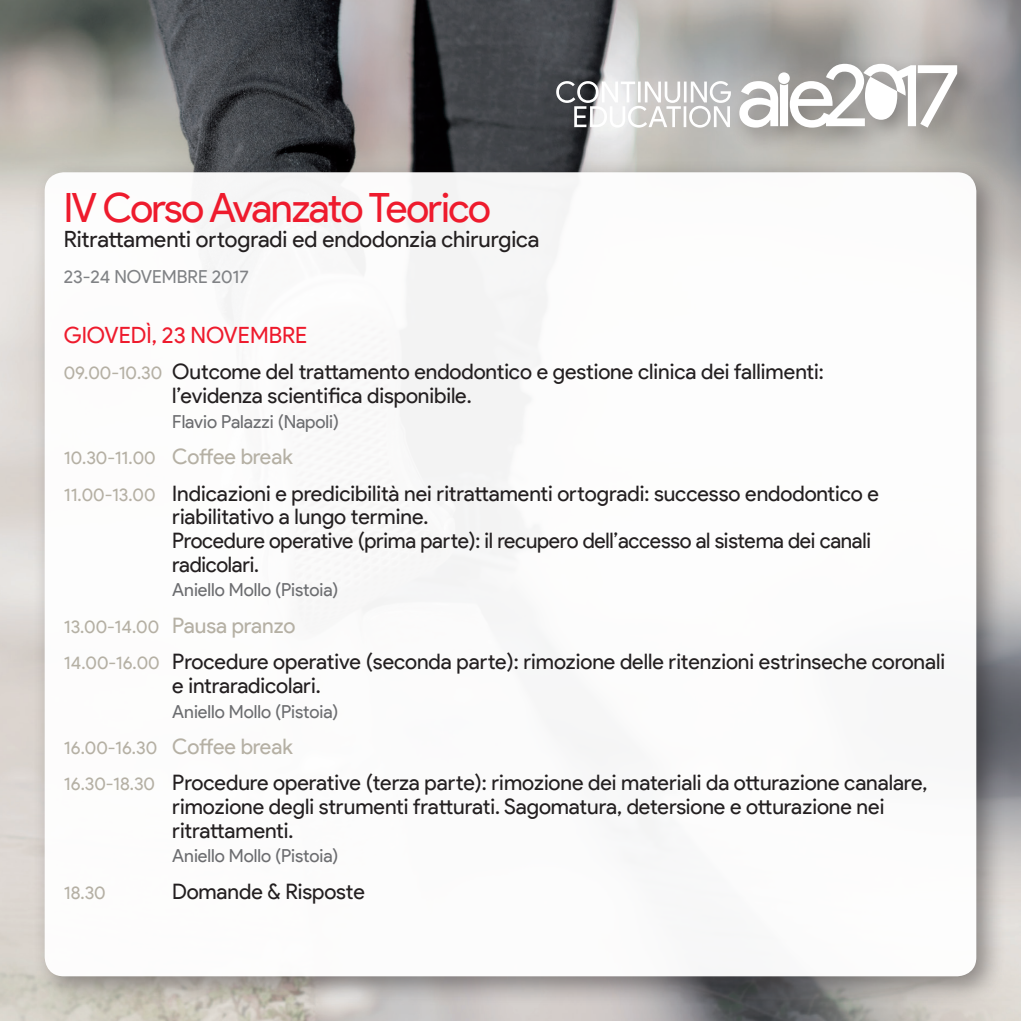
<style>
.page{position:relative;width:1021px;height:1021px;background:#fff}
.page>*{position:absolute;margin:0;border:0;box-sizing:border-box;transform-origin:0 0}
.titolo_incontro{font:40.5px "Product Sans";letter-spacing:-.04em;color:#ee1b2d}
.testo{font:22.5px "Product Sans";color:#231f20}
.data_piccola{font:22.5px "Product Sans";color:#ee1b2d}
.programma{font:21.38px/23.6px "Product Sans";letter-spacing:-.005em;color:#231f20}
.nomi{font:18px "Product Sans";color:#6c6d70}
.coffee{font:18px "Product Sans";color:#b5b0a4}
.data{font:18px "Product Sans";color:#808285}
.programma-2{font:18px "Product Sans";color:#b5b0a4}
.s1{font-size:18px;color:#b5b0a4}
.s2{font-size:21.38px}
</style>
<div class="page">
<img style="left:1px;top:0;width:1019px;height:1020px">
<div style="left:730px;top:54px;width:252px;height:98px;background:#231f20;opacity:.4"></div>
<svg style="left:739px;top:64px;width:218px;height:64px"></svg>
<div style="left:32px;top:160px;width:974px;height:846px;background:#231f20;opacity:.45"></div>
<img style="left:45px;top:172px;width:931px;height:804px">
<svg style="left:556px;top:81px;width:175px;height:47px"></svg>
<p class="titolo_incontro" style="left:64px;top:185px;width:428px">IV Corso Avanzato Teorico</p>
<p class="testo" style="left:64px;top:226px;width:477px">Ritrattamenti ortogradi ed endodonzia chirurgica</p>
<p class="data" style="left:64px;top:267px;width:186px">23-24 NOVEMBRE 2017</p>
<p class="data_piccola" style="left:64px;top:322px;width:245px">GIOVEDÌ, 23 NOVEMBRE</p>
<p class="programma" style="left:172px;top:360px;width:653px;text-indent:-108px"><span class="s1">09.00-10.30</span> Outcome del trattamento endodontico e gestione clinica dei fallimenti: l’evidenza scientifica disponibile.</p>
<p class="nomi" style="left:172px;top:411px;width:168px">Flavio Palazzi (Napoli)</p>
<p class="coffee" style="left:64px;top:448px;width:230px">10.30-11.00 <span class="s2">Coffee break</span></p>
<p class="programma" style="left:172px;top:482px;width:708px;text-indent:-108px"><span class="s1">11.00-13.00</span> Indicazioni e predicibilità nei ritrattamenti ortogradi: successo endodontico e riabilitativo a lungo termine.<br>Procedure operative (prima parte): il recupero dell’accesso al sistema dei canali radicolari.</p>
<p class="nomi" style="left:172px;top:580px;width:168px">Aniello Mollo (Pistoia)</p>
<p class="coffee" style="left:64px;top:616px;width:233px">13.00-14.00 <span class="s2">Pausa pranzo</span></p>
<p class="programma" style="left:172px;top:650px;width:774px;text-indent:-108px"><span class="s1">14.00-16.00</span> Procedure operative (seconda parte): rimozione delle ritenzioni estrinseche coronali e intraradicolari.</p>
<p class="nomi" style="left:172px;top:701px;width:168px">Aniello Mollo (Pistoia)</p>
<p class="coffee" style="left:64px;top:737px;width:230px">16.00-16.30 <span class="s2">Coffee break</span></p>
<p class="programma" style="left:172px;top:771px;width:756px;text-indent:-108px"><span class="s1">16.30-18.30</span> Procedure operative (terza parte): rimozione dei materiali da otturazione canalare, rimozione degli strumenti fratturati. Sagomatura, detersione e otturazione nei ritrattamenti.</p>
<p class="nomi" style="left:172px;top:846px;width:168px">Aniello Mollo (Pistoia)</p>
<p class="programma-2" style="left:64px;top:882px;width:43px">18.30</p>
<p class="programma" style="left:172px;top:879px;width:194px">Domande &amp; Risposte</p>
</div>
